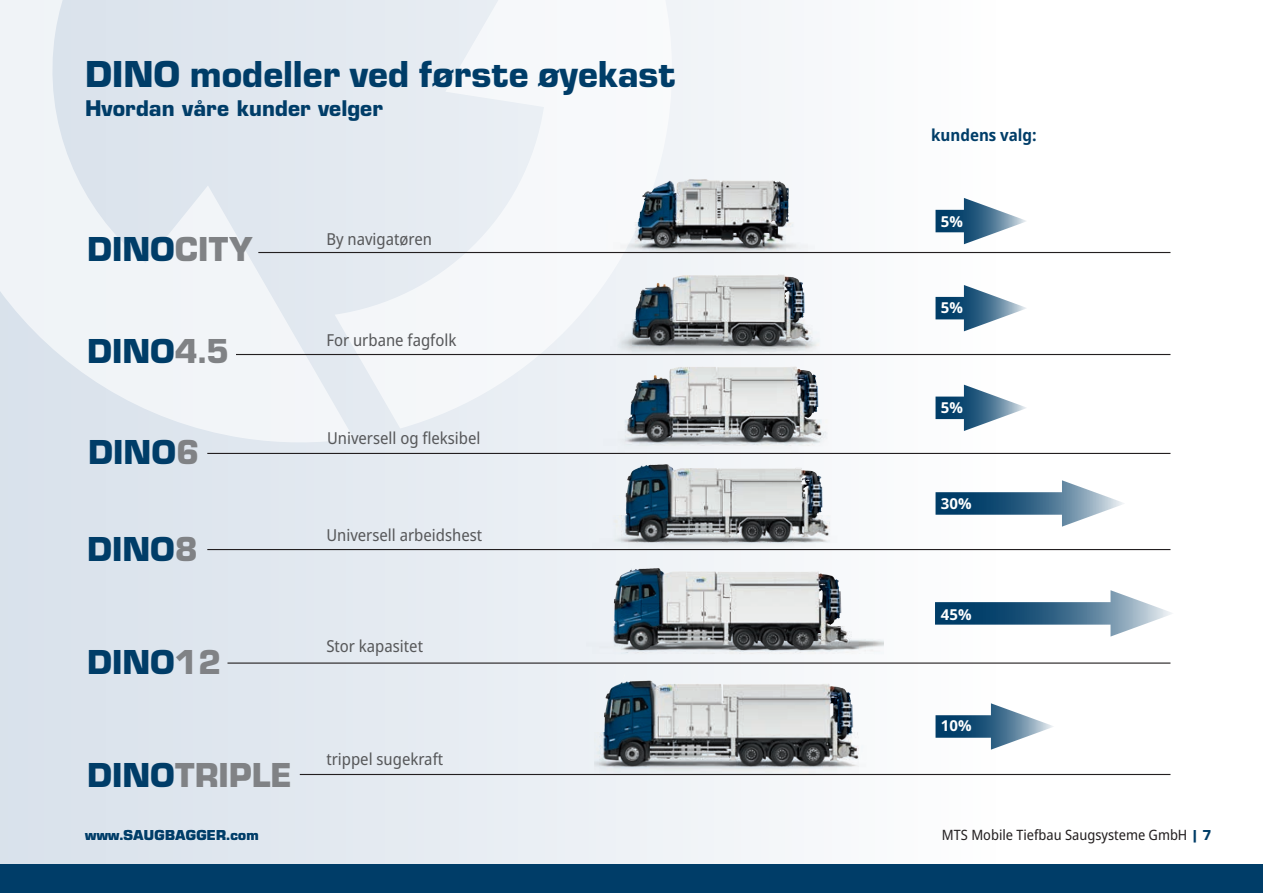
<style>
.page{position:relative;width:1263px;height:893px;background:#fff}
.page>*{position:absolute;margin:0;border:0;box-sizing:border-box;transform-origin:0 0}
.Headline_30{font:900 39px "Eurostile";color:#003d68}
.t1{font:900 36px "Eurostile";color:#003d68}
.t2{font:900 36px "Eurostile";color:#808285}
.Subline_16{font:700 21px "Eurostile";color:#003d68}
.t3{font:semi-condensed 16.5px "Noto Sans";color:#57585a}
.t4{font:700 semi-condensed 16.5px "Noto Sans";color:#003d68}
.t5{font:900 15px "Eurostile";letter-spacing:.03em;color:#003d68}
.t6{font:700 15px "Noto Sans";color:#fff}
.t7{font:semi-condensed 14.25px "Noto Sans";color:#231f20}
.s1{color:#808285}
.s2{color:#003d68}
.s3{font-family:"Eurostile Hea";font-stretch:normal;font-size:15px;color:#003d68}
</style>
<div class="page">
<div style="left:0;top:0;width:1000px;height:864px;background:linear-gradient(to right,#d8e1ec,#f7f7f8)"></div>
<hr style="left:0;top:0;width:1px;height:864px;background:#b1c3d7">
<svg style="left:353px;top:0;width:320px;height:428px;fill:#f4f7f9"></svg>
<svg style="left:0;top:0;width:353px;height:444px;fill:#e2e9f0"></svg>
<img style="left:594px;top:732px;width:280px;height:42px">
<img style="left:587px;top:626px;width:297px;height:36px">
<img style="left:587px;top:516px;width:287px;height:33px">
<img style="left:596px;top:419px;width:253px;height:34px">
<img style="left:604px;top:319px;width:230px;height:35px">
<img style="left:606px;top:222px;width:216px;height:30px">
<hr style="left:236px;top:354px;width:934px;height:1px;background:#231f20">
<hr style="left:207px;top:453px;width:963px;height:1px;background:#231f20">
<hr style="left:207px;top:549px;width:963px;height:1px;background:#231f20">
<hr style="left:227px;top:662px;width:943px;height:2px;background:#231f20">
<hr style="left:300px;top:774px;width:870px;height:1px;background:#231f20">
<hr style="left:258px;top:252px;width:912px;height:1px;background:#231f20">
<img style="left:638px;top:179px;width:50px;height:69px">
<img style="left:633px;top:274px;width:147px;height:71px">
<img style="left:625px;top:459px;width:164px;height:83px">
<img style="left:614px;top:562px;width:174px;height:88px">
<div style="left:935px;top:210px;width:54px;height:22px;background:#003d68"></div>
<svg style="left:964px;top:198px;width:62px;height:46px"></svg>
<div style="left:935px;top:297px;width:54px;height:22px;background:#003d68"></div>
<svg style="left:964px;top:285px;width:62px;height:46px"></svg>
<div style="left:935px;top:397px;width:54px;height:22px;background:#003d68"></div>
<svg style="left:964px;top:385px;width:62px;height:46px"></svg>
<svg style="left:935px;top:492px;width:127px;height:23px;background:#21567b"></svg>
<svg style="left:1062px;top:480px;width:62px;height:47px"></svg>
<svg style="left:935px;top:602px;width:175px;height:23px;background:#275b7f"></svg>
<svg style="left:1110px;top:590px;width:62px;height:47px"></svg>
<svg style="left:935px;top:715px;width:56px;height:23px"></svg>
<svg style="left:991px;top:703px;width:62px;height:47px"></svg>
<img style="left:604px;top:676px;width:216px;height:91px">
<img style="left:628px;top:366px;width:166px;height:76px">
<div style="left:0;top:864px;width:1263px;height:29px;background:#003d68"></div>
<p class="Headline_30" style="left:85px;top:46px;width:592px">DINO modeller ved første øyekast</p>
<p class="Subline_16" style="left:85px;top:96px;width:299px">Hvordan våre kunder velger</p>
<p class="t1" style="left:87px;top:223px;width:167px">DINO<span class="s1">CITY</span></p>
<p class="t1" style="left:87px;top:325px;width:143px">DINO<span class="s1">4.5</span></p>
<p class="t1" style="left:88px;top:426px;width:112px">DINO<span class="s1">6</span></p>
<p class="t1" style="left:87px;top:523px;width:112px">DINO<span class="s1">8</span></p>
<p class="t1" style="left:87px;top:636px;width:135px">DINO<span class="s1">12</span></p>
<p class="t2" style="left:87px;top:749px;width:206px"><span class="s2">DINO</span>TRIPLE</p>
<p class="t5" style="left:85px;top:824px;width:175px">www.SAUGBAGGER.com</p>
<p class="t3" style="left:326px;top:228px;width:107px">By navigatøren</p>
<p class="t3" style="left:326px;top:328px;width:131px">For urbane fagfolk</p>
<p class="t3" style="left:327px;top:427px;width:155px">Universell og fleksibel</p>
<p class="t3" style="left:326px;top:524px;width:157px">Universell arbeidshest</p>
<p class="t3" style="left:326px;top:634px;width:98px">Stor kapasitet</p>
<p class="t3" style="left:326px;top:748px;width:118px">trippel sugekraft</p>
<p class="t4" style="left:931px;top:123px;width:107px">kundens valg:</p>
<p class="t6" style="left:941px;top:211px;width:24px">5%</p>
<p class="t6" style="left:941px;top:297px;width:24px">5%</p>
<p class="t6" style="left:941px;top:396px;width:24px">5%</p>
<p class="t6" style="left:941px;top:493px;width:32px">30%</p>
<p class="t6" style="left:941px;top:604px;width:32px">45%</p>
<p class="t6" style="left:941px;top:715px;width:32px">10%</p>
<p class="t7" style="left:942px;top:825px;width:271px">MTS Mobile Tiefbau Saugsysteme GmbH <span class="s3">| 7</span></p>
</div>
